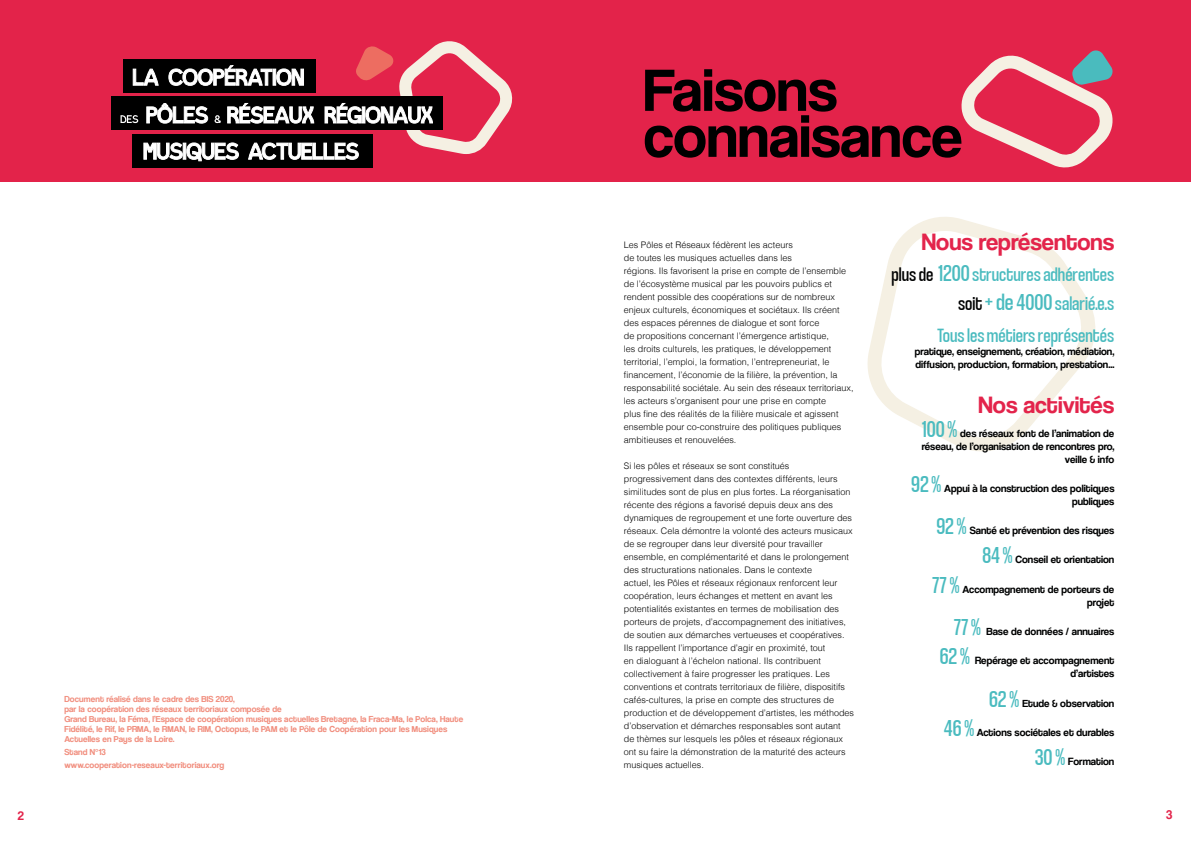
<style>
.page{position:relative;width:1191px;height:842px;background:#fff}
.page>*{position:absolute;margin:0;border:0;box-sizing:border-box;transform-origin:0 0}
.t1{font:61.9px/46px "Coolvetica Rg";color:#000}
.t2{font:24.4px "Coolvetica Rg";color:#e3244b}
.t3{font:24.4px "Coolvetica Condensed Rg";color:#4abbbf}
.t4{font:20.3px/29.3px "Coolvetica Condensed Rg";color:#4abbbf;text-align:right}
.t5{font:13px "Coolvetica Rg";color:#e3244b}
.t6{font:10.8px/13px "Coolvetica Rg";color:#010202;text-align:right}
.t7{font:300 9px/13px "Helvetica";color:#000}
.t8{font:9px/10px "Coolvetica Rg";letter-spacing:.01em;color:#f18e7e}
.s1{color:#010202}
.s2{font-size:24.4px}
.s3{font-family:"Coolvetica Condensed Rg";font-size:24.4px;color:#4abbbf}
</style>
<div class="page">
<div style="left:0;top:0;width:1191px;height:181px;background:#e3234a"></div>
<svg style="left:961px;top:50px;width:152px;height:118px"></svg>
<div style="left:111px;top:97px;width:332px;height:33px;background:#000"></div>
<div style="left:132px;top:134px;width:240px;height:33px;background:#000"></div>
<svg style="left:120px;top:41px;width:393px;height:120px"></svg>
<svg style="left:867px;top:217px;width:228px;height:235px"></svg>
<p class="t8" style="left:64px;top:694px;width:400px">Document réalisé dans le cadre des BIS 2020,<br>par la coopération des réseaux territoriaux composée de<br>Grand Bureau, la Féma, l’Espace de coopération musiques actuelles Bretagne, la Fraca-Ma, le Polca, Haute Fidélité, le Rif, le PRMA, le RMAN, le RIM, Octopus, le PAM et le Pôle de Coopération pour les Musiques Actuelles en Pays de la Loire.</p>
<p class="t8" style="left:64px;top:746px;width:161px;line-height:12.8px">Stand N°13 www.cooperation-reseaux-territoriaux.org</p>
<h1 class="t1" style="left:643px;top:67px;width:320px">Faisons connaisance</h1>
<p class="t7" style="left:624px;top:238px;width:231px">Les Pôles et Réseaux fédèrent les acteurs<br>de toutes les musiques actuelles dans les<br>régions. Ils favorisent la prise en compte de l’ensemble de l’écosystème musical par les pouvoirs publics et rendent possible des coopérations sur de nombreux enjeux culturels, économiques et sociétaux. Ils créent des espaces pérennes de dialogue et sont force<br>de propositions concernant l’émergence artistique,<br>les droits culturels, les pratiques, le développement territorial, l’emploi, la formation, l’entrepreneuriat, le financement, l’économie de la filière, la prévention, la responsabilité sociétale. Au sein des réseaux territoriaux, les acteurs s’organisent pour une prise en compte<br>plus fine des réalités de la filière musicale et agissent ensemble pour co-construire des politiques publiques ambitieuses et renouvelées.</p>
<p class="t7" style="left:624px;top:459px;width:232px">Si les pôles et réseaux se sont constitués progressivement dans des contextes différents, leurs similitudes sont de plus en plus fortes. La réorganisation récente des régions a favorisé depuis deux ans des dynamiques de regroupement et une forte ouverture des réseaux. Cela démontre la volonté des acteurs musicaux de se regrouper dans leur diversité pour travailler ensemble, en complémentarité et dans le prolongement des structurations nationales. Dans le contexte<br>actuel, les Pôles et réseaux régionaux renforcent leur coopération, leurs échanges et mettent en avant les potentialités existantes en termes de mobilisation des porteurs de projets, d’accompagnement des initiatives, de soutien aux démarches vertueuses et coopératives.<br>Ils rappellent l’importance d’agir en proximité, tout<br>en dialoguant à l’échelon national. Ils contribuent collectivement à faire progresser les pratiques. Les conventions et contrats territoriaux de filière, dispositifs cafés-cultures, la prise en compte des structures de production et de développement d’artistes, les méthodes d’observation et démarches responsables sont autant<br>de thèmes sur lesquels les pôles et réseaux régionaux ont su faire la démonstration de la maturité des acteurs musiques actuelles.</p>
<h2 class="t2" style="left:921px;top:227px;width:194px">Nous représentons</h2>
<h3 class="t4" style="left:891px;top:259px;width:224px"><span class="s1">plus de</span> <span class="s2">1200</span> structures adhérentes <span class="s1">soit</span><span class="s2">+ de 4000</span> salarié.e.s</h3>
<h3 class="t4" style="left:937px;top:320px;width:179px">Tous les métiers représentés</h3>
<p class="t6" style="left:915px;top:344px;width:201px;text-align:left">pratique, enseignement, création, médiation, diffusion, production, formation, prestation...</p>
<h2 class="t2" style="left:978px;top:391px;width:137px">Nos activités</h2>
<h2 class="t3" style="left:922px;top:413px;width:37px">100 %</h2>
<p class="t6" style="left:921px;top:426px;width:194px">des réseaux font de l’animation de<br>réseau, de l’organisation de rencontres pro, veille &amp; info</p>
<h2 class="t3" style="left:911px;top:469px;width:32px">92 %</h2>
<p class="t6" style="left:944px;top:482px;width:172px">Appui à la construction des politiques publiques</p>
<p class="t6" style="left:936px;top:524px;width:179px"><span class="s3">92 %</span> Santé et prévention des risques</p>
<h2 class="t3" style="left:982px;top:540px;width:32px">84 %</h2>
<p class="t6" style="left:1015px;top:553px;width:100px">Conseil et orientation</p>
<p class="t6" style="left:932px;top:582px;width:184px"><span class="s3">77 %</span> Accompagnement de porteurs de projet</p>
<h2 class="t3" style="left:953px;top:612px;width:29px">77 %</h2>
<p class="t6" style="left:986px;top:625px;width:129px">Base de données / annuaires</p>
<h2 class="t3" style="left:939px;top:641px;width:32px">62 %</h2>
<p class="t6" style="left:975px;top:654px;width:141px">Repérage et accompagnement d’artistes</p>
<p class="t6" style="left:989px;top:696px;width:127px"><span class="s3">62 %</span> Etude &amp; observation</p>
<h2 class="t3" style="left:944px;top:712px;width:32px">46 %</h2>
<p class="t6" style="left:976px;top:725px;width:139px">Actions sociétales et durables</p>
<p class="t6" style="left:1034px;top:755px;width:81px"><span class="s3">30 %</span> Formation</p>
<h3 class="t5" style="left:18px;top:808px;width:8px">2</h3>
<h3 class="t5" style="left:1166px;top:807px;width:8px">3</h3>
</div>
